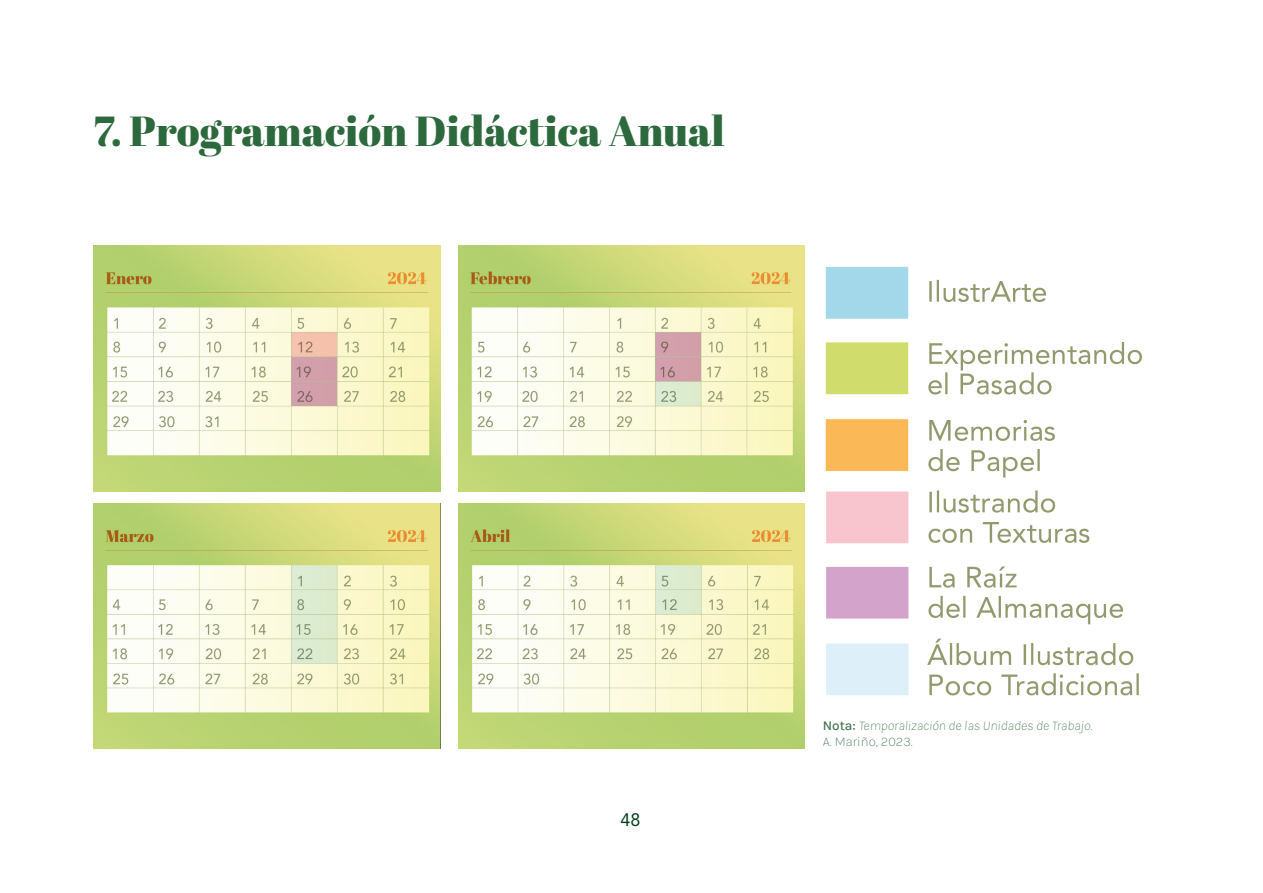
<style>
.page{position:relative;width:1263px;height:893px;background:#fff}
.page>*{position:absolute;margin:0;border:0;box-sizing:border-box;transform-origin:0 0}
.t1{font:42px "Abril Fatface";color:#2c693c}
.t2{font:18px "Avenir LT Std";color:#05421f}
.t3{font:italic 200 13.5px "Karla";color:#427550}
.t4{font:200 13.5px "Karla";color:#427550}
.s1{font-weight:400;font-style:normal}
.s2{font-style:normal}
</style>
<div class="page">
<img style="left:94px;top:246px;width:346px;height:245px">
<img style="left:458px;top:246px;width:347px;height:245px">
<img style="left:94px;top:503px;width:346px;height:245px">
<img style="left:458px;top:503px;width:347px;height:245px">
<img style="left:825px;top:266px;width:317px;height:212px">
<img style="left:826px;top:490px;width:313px;height:206px">
<p class="t1" style="left:94px;top:102px;width:632px">7. Programación Didáctica Anual</p>
<h2 class="t2" style="left:620px;top:809px;width:22px">48</h2>
<p class="t3" style="left:823px;top:716px;width:271px"><span class="s1">Nota:</span> Temporalización de las Unidades de Trabajo<span class="s2">.</span></p>
<p class="t4" style="left:823px;top:733px;width:91px">A. Mariño, 2023.</p>
</div>
